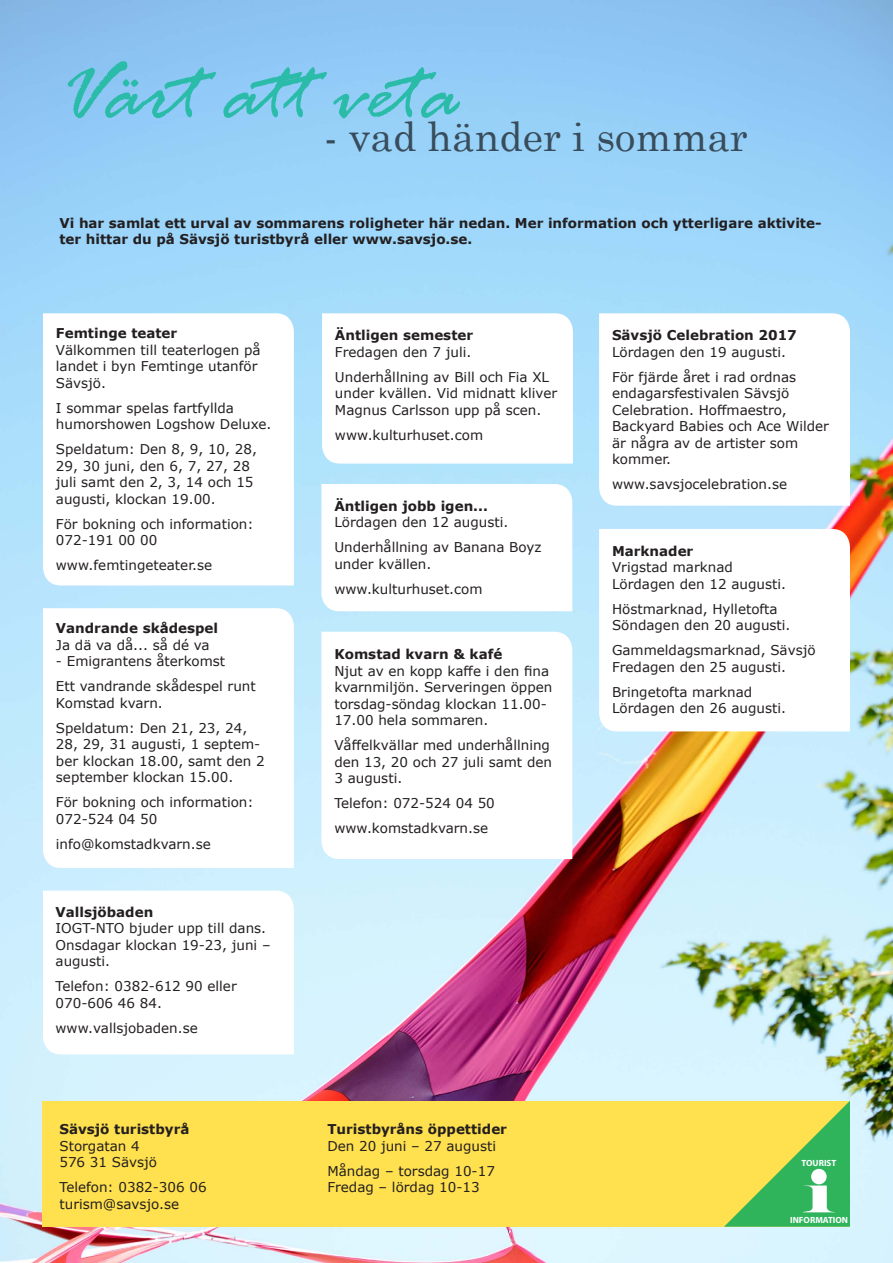
<style>
.page{position:relative;width:893px;height:1263px;background:#fff}
.page>*{position:absolute;margin:0;border:0;box-sizing:border-box;transform-origin:0 0}
.t1{font:italic 90px "Rage";color:#2abca9}
.t2{font:40.5px "Century Schoolbook";color:#394c5b}
.t3{font:13.5px/16.5px "Verdana";color:#231f20}
.t4{font:700 13.5px/16.5px "Verdana";color:#231f20}
.t5{font:700 9px "Myriad Pro";color:#fff}
</style>
<div class="page">
<img style="left:0;top:0;width:893px;height:1263px">
<div style="left:43px;top:1101px;width:807px;height:126px;background:#ffe04e"></div>
<svg style="left:321px;top:632px;width:251px;height:227px"></svg>
<svg style="left:599px;top:313px;width:251px;height:193px"></svg>
<svg style="left:322px;top:313px;width:251px;height:151px"></svg>
<svg style="left:321px;top:484px;width:251px;height:127px"></svg>
<svg style="left:599px;top:529px;width:251px;height:202px"></svg>
<svg style="left:43px;top:313px;width:251px;height:272px"></svg>
<svg style="left:43px;top:608px;width:251px;height:260px"></svg>
<svg style="left:43px;top:891px;width:251px;height:163px"></svg>
<svg style="left:724px;top:1101px;width:126px;height:126px"></svg>
<div style="left:811px;top:1169px;width:16px;height:15px;background:#fff;border-radius:50%"></div>
<h1 class="t1" style="left:54px;top:45px;width:406px">Värt att veta</h1>
<h2 class="t2" style="left:324px;top:102px;width:425px">- vad händer i sommar</h2>
<p class="t4" style="left:59px;top:214px;width:763px">Vi har samlat ett urval av sommarens roligheter här nedan. Mer information och ytterligare aktivite&shy;ter hittar du på Sävsjö turistbyrå eller www.savsjo.se.</p>
<p class="t4" style="left:56px;top:325px;width:123px">Femtinge teater</p>
<p class="t3" style="left:56px;top:342px;width:206px">Välkommen till teaterlogen på landet i byn Femtinge utanför<br>Sävsjö.</p>
<p class="t3" style="left:56px;top:400px;width:217px">I sommar spelas fartfyllda humorshowen Logshow Deluxe.</p>
<p class="t3" style="left:56px;top:441px;width:202px">Speldatum: Den 8, 9, 10, 28,<br>29, 30 juni, den 6, 7, 27, 28 juli samt den 2, 3, 14 och 15 augusti, klockan 19.00.</p>
<p class="t3" style="left:56px;top:516px;width:199px">För bokning och information:<br>072-191 00 00</p>
<p class="t3" style="left:56px;top:557px;width:158px">www.femtingeteater.se</p>
<p class="t4" style="left:56px;top:620px;width:164px">Vandrande skådespel</p>
<p class="t3" style="left:56px;top:636px;width:155px">Ja dä va då... så dé va</p>
<p class="t3" style="left:56px;top:649px;width:201px;line-height:25px">- Emigrantens återkomst<br>Ett vandrande skådespel runt</p>
<p class="t3" style="left:56px;top:690px;width:193px;line-height:25px">Komstad kvarn.<br>Speldatum: Den 21, 23, 24,</p>
<p class="t3" style="left:56px;top:736px;width:210px">28, 29, 31 augusti, 1 septem&shy;ber klockan 18.00, samt den 2 september klockan 15.00.</p>
<p class="t3" style="left:56px;top:794px;width:199px">För bokning och information:<br>072-524 04 50</p>
<p class="t3" style="left:56px;top:835px;width:156px">info@komstadkvarn.se</p>
<p class="t4" style="left:56px;top:903px;width:99px">Vallsjöbaden</p>
<p class="t3" style="left:56px;top:920px;width:217px">IOGT-NTO bjuder upp till dans.<br>Onsdagar klockan 19-23, juni – augusti.</p>
<p class="t3" style="left:56px;top:978px;width:183px">Telefon: 0382-612 90 eller<br>070-606 46 84.</p>
<p class="t3" style="left:56px;top:1019px;width:144px">www.vallsjobaden.se</p>
<p class="t4" style="left:59px;top:1121px;width:131px">Sävsjö turistbyrå</p>
<p class="t3" style="left:59px;top:1138px;width:99px">Storgatan 4<br>576 31 Sävsjö</p>
<p class="t3" style="left:59px;top:1179px;width:149px">Telefon: 0382-306 06 turism@savsjo.se</p>
<p class="t4" style="left:335px;top:327px;width:140px">Äntligen semester</p>
<p class="t3" style="left:335px;top:339px;width:216px;line-height:25px">Fredagen den 7 juli.<br>Underhållning av Bill och Fia XL</p>
<p class="t3" style="left:335px;top:385px;width:224px">under kvällen. Vid midnatt kliver<br>Magnus Carlsson upp på scen.</p>
<p class="t3" style="left:335px;top:426px;width:150px">www.kulturhuset.com</p>
<p class="t4" style="left:334px;top:497px;width:155px">Äntligen jobb igen...</p>
<p class="t3" style="left:334px;top:510px;width:209px;line-height:25px">Lördagen den 12 augusti.<br>Underhållning av Banana Boyz</p>
<p class="t3" style="left:334px;top:551px;width:150px;line-height:25px">under kvällen. www.kulturhuset.com</p>
<p class="t4" style="left:334px;top:645px;width:169px">Komstad kvarn &amp; kafé</p>
<p class="t3" style="left:334px;top:662px;width:220px">Njut av en kopp kaffe i den fina kvarnmiljön. Serveringen öppen torsdag-söndag klockan 11.00-<br>17.00 hela sommaren.</p>
<p class="t3" style="left:334px;top:737px;width:219px">Våffelkvällar med underhållning den 13, 20 och 27 juli samt den<br>3 augusti.</p>
<p class="t3" style="left:334px;top:790px;width:162px;line-height:25px">Telefon: 072-524 04 50 www.komstadkvarn.se</p>
<p class="t4" style="left:612px;top:327px;width:186px">Sävsjö Celebration 2017</p>
<p class="t3" style="left:612px;top:339px;width:186px;line-height:25px">Lördagen den 19 augusti.<br>För fjärde året i rad ordnas</p>
<p class="t3" style="left:612px;top:385px;width:218px">endagarsfestivalen Sävsjö<br>Celebration. Hoffmaestro,<br>Backyard Babies och Ace Wilder är några av de artister som kommer.</p>
<p class="t3" style="left:612px;top:476px;width:177px">www.savsjocelebration.se</p>
<p class="t4" style="left:612px;top:542px;width:83px">Marknader</p>
<p class="t3" style="left:612px;top:559px;width:176px">Vrigstad marknad<br>Lördagen den 12 augusti.</p>
<p class="t3" style="left:612px;top:600px;width:180px">Höstmarknad, Hylletofta<br>Söndagen den 20 augusti.</p>
<p class="t3" style="left:612px;top:642px;width:205px">Gammeldagsmarknad, Sävsjö<br>Fredagen den 25 augusti.</p>
<p class="t3" style="left:612px;top:683px;width:176px">Bringetofta marknad<br>Lördagen den 26 augusti.</p>
<p class="t4" style="left:327px;top:1121px;width:181px">Turistbyråns öppettider</p>
<p class="t3" style="left:327px;top:1133px;width:170px;line-height:25px">Den 20 juni – 27 augusti<br>Måndag – torsdag 10-17</p>
<p class="t3" style="left:327px;top:1179px;width:154px">Fredag – lördag 10-13</p>
<p class="t5" style="left:801px;top:1157px;width:36px">TOURIST</p>
<p class="t5" style="left:790px;top:1214px;width:59px">INFORMATION</p>
</div>
